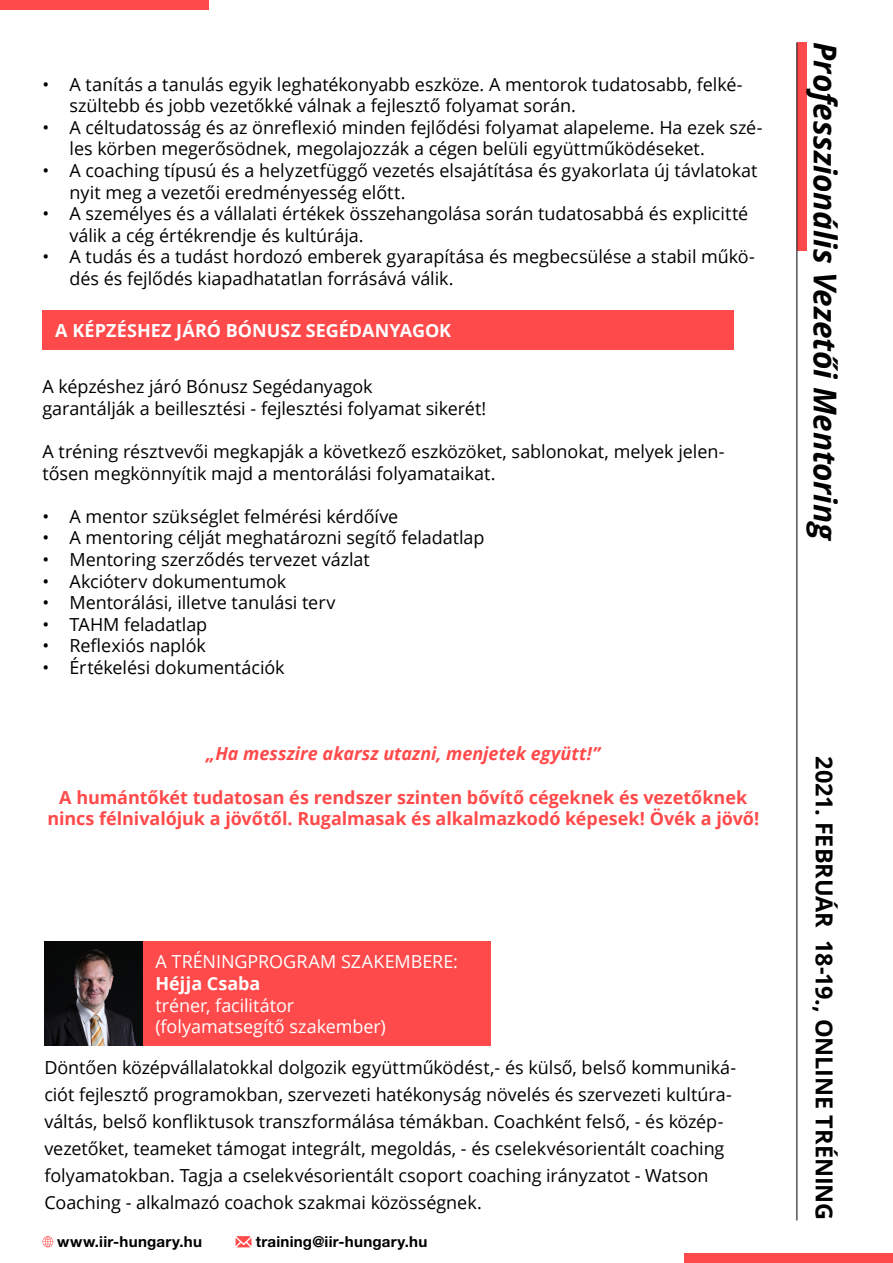
<style>
.page{position:relative;width:893px;height:1263px;background:#fff}
.page>*{position:absolute;margin:0;border:0;box-sizing:border-box;transform-origin:0 0}
.t1{font:italic 700 31.5px "Open Sans";letter-spacing:-.005em;color:#000}
.t2{font:700 23.4px "Open Sans";letter-spacing:-.005em;color:#000}
.t3{font:18px/21.6px "Open Sans";letter-spacing:-.005em;color:#000}
.t4{font:700 18px/21.6px "Open Sans";letter-spacing:-.005em;color:#ff4a4b;text-align:center}
.t5{font:18px/21.6px "Open Sans";color:#fff}
.t6{font:700 18px "Open Sans";color:#fff}
.t7{font:italic 700 18px "Open Sans";color:#ff4a4b}
.t8{font:700 15.15px "Helvetica Neue LT Pro";letter-spacing:.015em;color:#000}
</style>
<div class="page">
<div style="left:0;top:0;width:208px;height:10px;background:#ff4a4b"></div>
<div style="left:685px;top:1253px;width:208px;height:10px;background:#ff4a4b"></div>
<div style="left:797px;top:43px;width:10px;height:208px;background:#ff4a4b"></div>
<hr style="left:796px;top:43px;width:1px;height:1177px;background:#000">
<svg style="left:43px;top:1236px;width:10px;height:11px"></svg>
<svg style="left:236px;top:1236px;width:15px;height:11px"></svg>
<div style="left:43px;top:311px;width:691px;height:39px;background:#ff4a4b"></div>
<div style="left:143px;top:942px;width:348px;height:104px;background:#ff4a4b"></div>
<img style="left:44px;top:942px;width:99px;height:104px">
<p class="t3" style="left:70px;top:73px;width:675px;text-indent:-27px">• A tanítás a tanulás egyik leghatékonyabb eszköze. A mentorok tudatosabb, felké&shy;szültebb és jobb vezetőkké válnak a fejlesztő folyamat során.</p>
<p class="t3" style="left:70px;top:116px;width:694px;text-indent:-27px">• A céltudatosság és az önreflexió minden fejlődési folyamat alapeleme. Ha ezek szé&shy;les körben megerősödnek, megolajozzák a cégen belüli együttműködéseket.</p>
<p class="t3" style="left:70px;top:159px;width:690px;text-indent:-27px">• A coaching típusú és a helyzetfüggő vezetés elsajátítása és gyakorlata új távlatokat nyit meg a vezetői eredményesség előtt.</p>
<p class="t3" style="left:70px;top:202px;width:680px;text-indent:-27px">• A személyes és a vállalati értékek összehangolása során tudatosabbá és explicitté válik a cég értékrendje és kultúrája.</p>
<p class="t3" style="left:70px;top:246px;width:687px;text-indent:-27px">• A tudás és a tudást hordozó emberek gyarapítása és megbecsülése a stabil műkö&shy;dés és fejlődés kiapadhatatlan forrásává válik.</p>
<p class="t6" style="left:55px;top:318px;width:397px">A KÉPZÉSHEZ JÁRÓ BÓNUSZ SEGÉDANYAGOK</p>
<p class="t3" style="left:43px;top:375px;width:445px">A képzéshez járó Bónusz Segédanyagok<br>garantálják a beillesztési - fejlesztési folyamat sikerét!</p>
<p class="t3" style="left:43px;top:440px;width:683px">A tréning résztvevői megkapják a következő eszközöket, sablonokat, melyek jelen&shy;tősen megkönnyítik majd a mentorálási folyamataikat.</p>
<p class="t3" style="left:43px;top:505px;width:357px">• A mentor szükséglet felmérési kérdőíve</p>
<p class="t3" style="left:43px;top:526px;width:443px">• A mentoring célját meghatározni segítő feladatlap</p>
<p class="t3" style="left:43px;top:548px;width:329px">• Mentoring szerződés tervezet vázlat</p>
<p class="t3" style="left:43px;top:570px;width:245px">• Akcióterv dokumentumok</p>
<p class="t3" style="left:43px;top:591px;width:295px">• Mentorálási, illetve tanulási terv</p>
<p class="t3" style="left:43px;top:613px;width:166px">• TAHM feladatlap</p>
<p class="t3" style="left:43px;top:634px;width:165px">• Reflexiós naplók</p>
<p class="t3" style="left:43px;top:656px;width:244px">• Értékelési dokumentációk</p>
<p class="t7" style="left:206px;top:741px;width:396px">„Ha messzire akarsz utazni, menjetek együtt!”</p>
<p class="t4" style="left:47px;top:786px;width:713px">A humántőkét tudatosan és rendszer szinten bővítő cégeknek és vezetőknek nincs félnivalójuk a jövőtől. Rugalmasak és alkalmazkodó képesek! Övék a jövő!</p>
<p class="t5" style="left:156px;top:950px;width:304px">A TRÉNINGPROGRAM SZAKEMBERE:</p>
<p class="t6" style="left:156px;top:971px;width:106px">Héjja Csaba</p>
<p class="t5" style="left:156px;top:994px;width:232px">tréner, facilitátor (folyamatsegítő szakember)</p>
<p class="t3" style="left:44px;top:1054px;width:693px;line-height:27px">Döntően középvállalatokkal dolgozik együttműködést,- és külső, belső kommuniká&shy;ciót fejlesztő programokban, szervezeti hatékonyság növelés és szervezeti kultúra&shy;váltás, belső konfliktusok transzformálása témákban. Coachként felső, - és közép&shy;vezetőket, teameket támogat integrált, megoldás, - és cselekvésorientált coaching folyamatokban. Tagja a cselekvésorientált csoport coaching irányzatot - Watson Coaching - alkalmazó coachok szakmai közösségnek.</p>
<p class="t8" style="left:57px;top:1232px;width:146px">www.iir-hungary.hu</p>
<p class="t8" style="left:256px;top:1232px;width:173px">training@iir-hungary.hu</p>
<h1 class="t1" style="left:847px;top:42px;width:502px;rotate:90deg">Professzionális Vezetői Mentoring</h1>
<p class="t2" style="left:841px;top:756px;width:466px;rotate:90deg">2021. FEBRUÁR 18-19., ONLINE TRÉNING</p>
</div>
